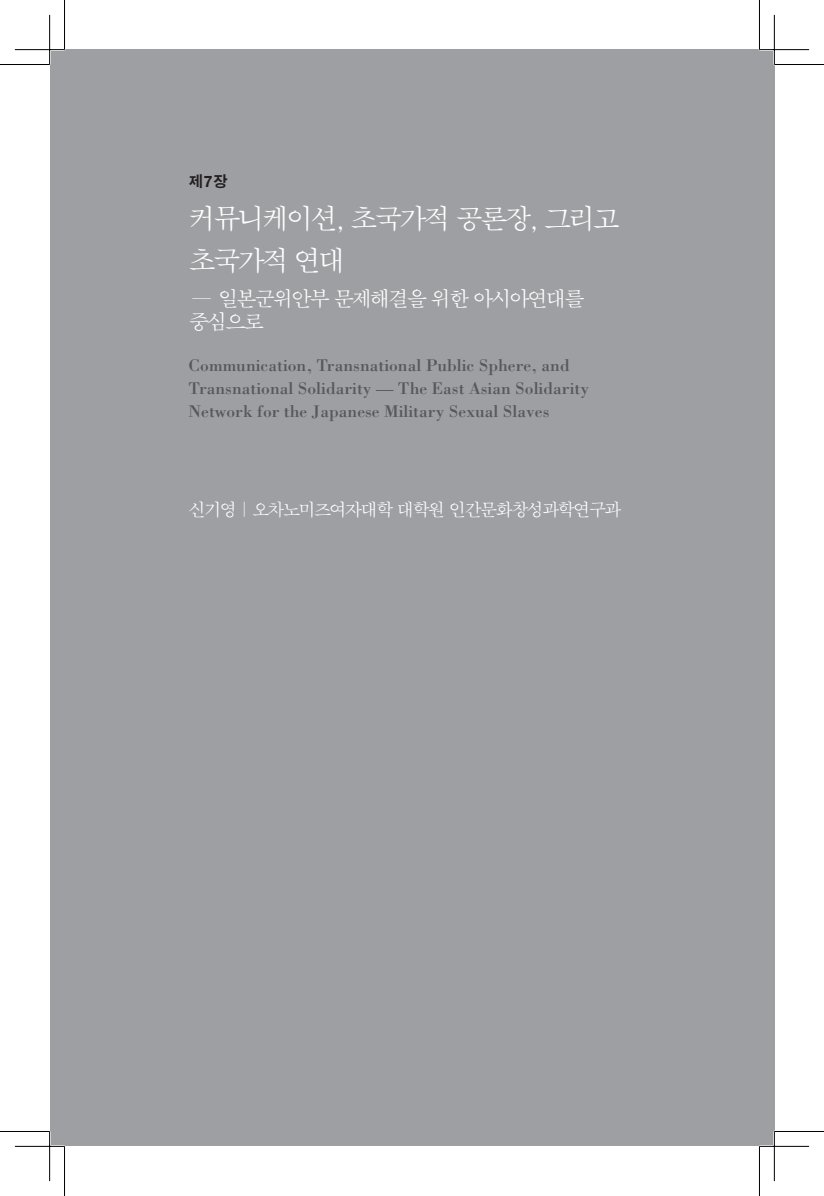
<style>
.page{position:relative;width:824px;height:1196px;background:#fff}
.page>*{position:absolute;margin:0;border:0;box-sizing:border-box;transform-origin:0 0}
.t1{font:28px/42px "SMS Myung Jo Std";letter-spacing:-.13em;color:#fff}
.t2{font:21px/22.8px "SMS Myung Jo Std";letter-spacing:-.13em;color:#fff}
.t3{font:17.68px "SMS Myung Jo Std";letter-spacing:-.125em;color:#fff}
.t4{font:17.5px/22.8px "Bodoni Std";color:#57585a}
.t5{font:15.75px "SMK Gothic Std";color:#231f20;scale:.96 1}
.s1{font-family:"Helvetica Neue LT Std";font-weight:700}
.s2{font-family:"SM3 S Myung Jo"}
.s3{font-size:15.75px}
</style>
<div class="page">
<div style="left:50px;top:50px;width:724px;height:1096px;background:#9d9fa2"></div>
<hr style="left:15px;top:48px;width:49px;height:3px;background:#fff">
<hr style="left:759px;top:48px;width:50px;height:3px;background:#fff">
<hr style="left:15px;top:1145px;width:49px;height:2px;background:#fff">
<hr style="left:759px;top:1145px;width:50px;height:2px;background:#fff">
<hr style="left:48px;top:15px;width:3px;height:49px;background:#fff">
<hr style="left:48px;top:1131px;width:3px;height:50px;background:#fff">
<hr style="left:773px;top:15px;width:2px;height:49px;background:#fff">
<hr style="left:773px;top:1131px;width:2px;height:50px;background:#fff">
<hr style="left:0;top:64px;width:50px;height:1px;background:#000">
<hr style="left:774px;top:64px;width:49px;height:1px;background:#000">
<hr style="left:0;top:1131px;width:50px;height:1px;background:#000">
<hr style="left:774px;top:1131px;width:49px;height:1px;background:#000">
<hr style="left:64px;top:0;width:1px;height:50px;background:#000">
<hr style="left:64px;top:1146px;width:1px;height:50px;background:#000">
<hr style="left:759px;top:0;width:1px;height:50px;background:#000">
<hr style="left:759px;top:1146px;width:1px;height:50px;background:#000">
<hr style="left:15px;top:49px;width:49px;height:1px;background:#000">
<hr style="left:759px;top:49px;width:50px;height:1px;background:#000">
<hr style="left:15px;top:1146px;width:49px;height:1px;background:#000">
<hr style="left:759px;top:1146px;width:50px;height:1px;background:#000">
<hr style="left:49px;top:15px;width:1px;height:49px;background:#000">
<hr style="left:49px;top:1131px;width:1px;height:50px;background:#000">
<hr style="left:774px;top:15px;width:1px;height:49px;background:#000">
<hr style="left:774px;top:1131px;width:1px;height:50px;background:#000">
<p class="t5" style="left:189px;top:173px;width:42px">제<span class="s1">7</span>장</p>
<h1 class="t1" style="left:189px;top:198px;width:433px">커뮤니케이<span class="s2">션,</span> 초국가적 공론<span class="s2">장,</span> 그리고 초국가적 연대</h1>
<p class="t2" style="left:189px;top:288px;width:398px">— 일본군위안부 문제해결을 위한 아시아연대를 중심으로</p>
<p class="t4" style="left:189px;top:354px;width:402px">Communication, Transnational Public Sphere, and<br>Transnational Solidarity — The East Asian Solidarity<br>Network for the Japanese Military Sexual Slaves</p>
<p class="t3" style="left:189px;top:500px;width:435px">신기영 <span class="s3">|</span> 오차노미즈여자대학 대학원 인간문화창성과학연구과</p>
</div>
